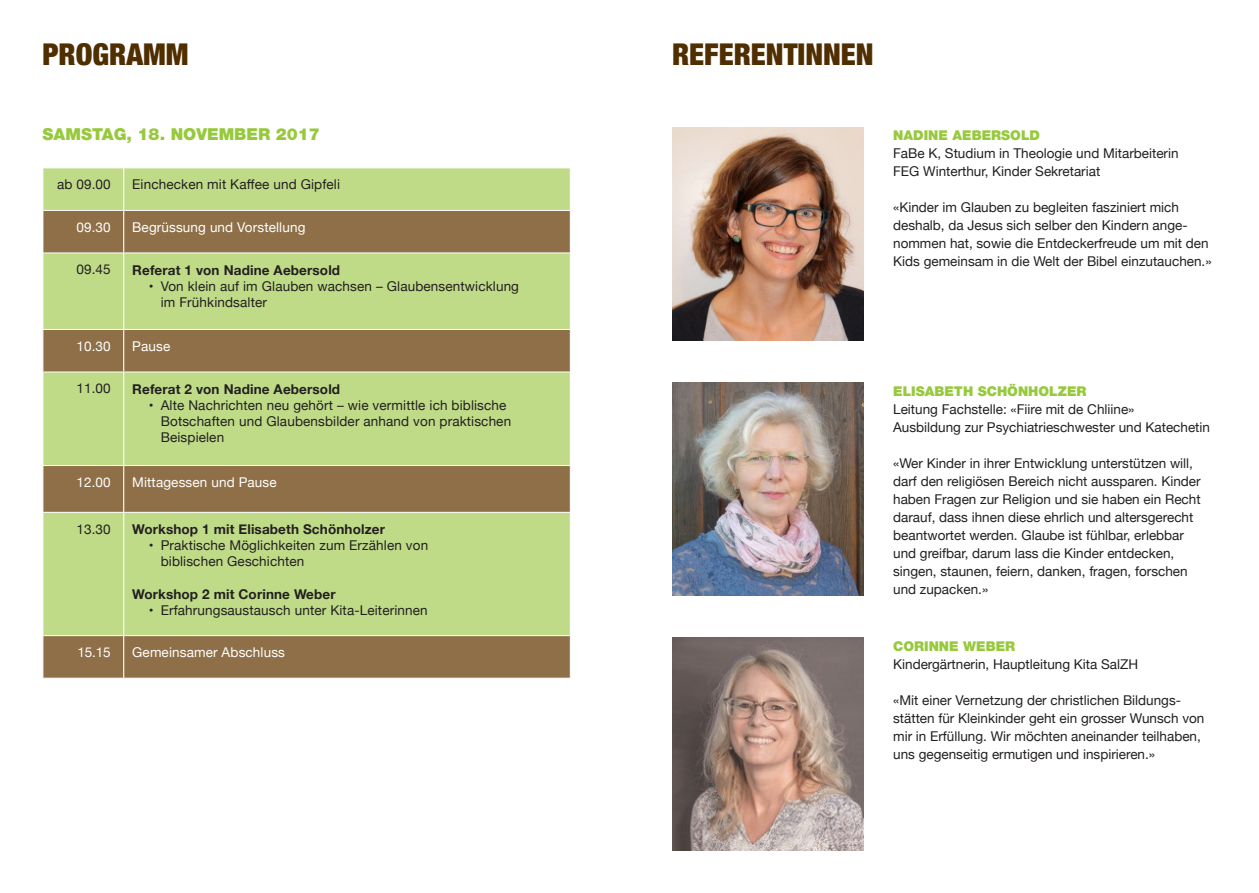
<style>
.page{position:relative;width:1259px;height:893px;background:#fff}
.page>*{position:absolute;margin:0;border:0;box-sizing:border-box;transform-origin:0 0}
.t1{font:900 condensed 30px "Helvetica Neue";color:#4f2e00}
.t2{font:900 16.5px "Helvetica Neue";color:#97c93c}
.t3{font:13.5px/18px "Helvetica Neue";color:#231f20}
.t4{font:700 13.5px "Helvetica Neue";letter-spacing:.01em;color:#231f20}
.t5{font:13.5px "Helvetica Neue";letter-spacing:.01em;color:#fff}
.t6{font:900 13.5px "Helvetica Neue";color:#97c93c}
</style>
<div class="page">
<img style="left:672px;top:128px;width:191px;height:212px">
<img style="left:672px;top:383px;width:191px;height:212px">
<img style="left:672px;top:638px;width:191px;height:212px">
<div style="left:44px;top:169px;width:526px;height:41px;background:#bfdb88"></div>
<svg style="left:44px;top:211px;width:526px;height:467px;background:#adb370"></svg>
<hr style="left:43px;top:253px;width:81px;height:1px;background:#fff">
<hr style="left:124px;top:253px;width:447px;height:1px;background:#fff">
<hr style="left:43px;top:329px;width:81px;height:1px;background:#fff">
<hr style="left:124px;top:329px;width:447px;height:1px;background:#fff">
<hr style="left:43px;top:372px;width:81px;height:1px;background:#fff">
<hr style="left:124px;top:372px;width:447px;height:1px;background:#fff">
<hr style="left:43px;top:465px;width:81px;height:1px;background:#fff">
<hr style="left:124px;top:465px;width:447px;height:1px;background:#fff">
<hr style="left:43px;top:512px;width:81px;height:1px;background:#fff">
<hr style="left:124px;top:512px;width:447px;height:1px;background:#fff">
<hr style="left:43px;top:635px;width:81px;height:1px;background:#fff">
<hr style="left:124px;top:635px;width:447px;height:1px;background:#fff">
<hr style="left:123px;top:168px;width:1px;height:42px;background:#fff">
<hr style="left:123px;top:211px;width:1px;height:42px;background:#fff">
<hr style="left:123px;top:253px;width:1px;height:76px;background:#fff">
<hr style="left:123px;top:330px;width:1px;height:42px;background:#fff">
<hr style="left:123px;top:372px;width:1px;height:93px;background:#fff">
<hr style="left:123px;top:466px;width:1px;height:46px;background:#fff">
<hr style="left:123px;top:513px;width:1px;height:122px;background:#fff">
<hr style="left:123px;top:636px;width:1px;height:42px;background:#fff">
<h1 class="t1" style="left:43px;top:30px;width:148px">PROGRAMM</h1>
<p class="t2" style="left:43px;top:125px;width:279px">SAMSTAG, 18. NOVEMBER 2017</p>
<p class="t3" style="left:57px;top:176px;width:55px">ab 09.00</p>
<p class="t3" style="left:132px;top:176px;width:209px">Einchecken mit Kaffee und Gipfeli</p>
<p class="t5" style="left:76px;top:217px;width:36px">09.30</p>
<p class="t5" style="left:132px;top:217px;width:175px">Begrüssung und Vorstellung</p>
<p class="t3" style="left:76px;top:261px;width:36px">09.45</p>
<p class="t4" style="left:132px;top:259px;width:209px">Referat 1 von Nadine Aebersold</p>
<p class="t3" style="left:161px;top:279px;width:360px;line-height:16.2px;text-indent:-12px">• Von klein auf im Glauben wachsen – Glaubensentwicklung im Frühkindsalter</p>
<p class="t5" style="left:76px;top:336px;width:36px">10.30</p>
<p class="t5" style="left:132px;top:336px;width:40px">Pause</p>
<p class="t3" style="left:76px;top:380px;width:36px">11.00</p>
<p class="t4" style="left:132px;top:378px;width:209px">Referat 2 von Nadine Aebersold</p>
<p class="t3" style="left:161px;top:398px;width:352px;line-height:16.2px;text-indent:-12px">• Alte Nachrichten neu gehört – wie vermittle ich biblische<br>Botschaften und Glaubensbilder anhand von praktischen<br>Beispielen</p>
<p class="t5" style="left:76px;top:472px;width:36px">12.00</p>
<p class="t5" style="left:132px;top:472px;width:146px">Mittagessen und Pause</p>
<p class="t3" style="left:76px;top:521px;width:36px">13.30</p>
<p class="t4" style="left:132px;top:519px;width:254px">Workshop 1 mit Elisabeth Schönholzer</p>
<p class="t3" style="left:161px;top:538px;width:269px;line-height:16.2px;text-indent:-12px">• Praktische Möglichkeiten zum Erzählen von biblischen Geschichten</p>
<p class="t4" style="left:132px;top:583px;width:205px">Workshop 2 mit Corinne Weber</p>
<p class="t3" style="left:149px;top:602px;width:280px">• Erfahrungsaustausch unter Kita-Leiterinnen</p>
<p class="t5" style="left:77px;top:642px;width:35px">15.15</p>
<p class="t5" style="left:132px;top:642px;width:154px">Gemeinsamer Abschluss</p>
<h1 class="t1" style="left:672px;top:30px;width:203px">REFERENTINNEN</h1>
<p class="t6" style="left:893px;top:128px;width:148px">NADINE AEBERSOLD</p>
<p class="t3" style="left:893px;top:145px;width:287px">FaBe K, Studium in Theologie und Mitarbeiterin<br>FEG Winterthur, Kinder Sekretariat</p>
<p class="t3" style="left:893px;top:199px;width:320px">«Kinder im Glauben zu begleiten fasziniert mich deshalb, da Jesus sich selber den Kindern ange&shy;nommen hat, sowie die Entdeckerfreude um mit den Kids gemeinsam in die Welt der Bibel einzutauchen.»</p>
<p class="t6" style="left:893px;top:383px;width:195px">ELISABETH SCHÖNHOLZER</p>
<p class="t3" style="left:893px;top:400px;width:318px">Leitung Fachstelle: «Fiire mit de Chliine»<br>Ausbildung zur Psychiatrieschwester und Katechetin</p>
<p class="t3" style="left:893px;top:454px;width:309px">«Wer Kinder in ihrer Entwicklung unterstützen will, darf den religiösen Bereich nicht aussparen. Kinder haben Fragen zur Religion und sie haben ein Recht darauf, dass ihnen diese ehrlich und altersgerecht beantwortet werden. Glaube ist fühlbar, erlebbar und greifbar, darum lass die Kinder entdecken, singen, staunen, feiern, danken, fragen, forschen und zupacken.»</p>
<p class="t6" style="left:893px;top:638px;width:124px">CORINNE WEBER</p>
<p class="t3" style="left:893px;top:656px;width:246px">Kindergärtnerin, Hauptleitung Kita SalZH</p>
<p class="t3" style="left:893px;top:692px;width:313px">«Mit einer Vernetzung der christlichen Bildungs&shy;stätten für Kleinkinder geht ein grosser Wunsch von mir in Erfüllung. Wir möchten aneinander teilhaben, uns gegenseitig ermutigen und inspirieren.»</p>
</div>
